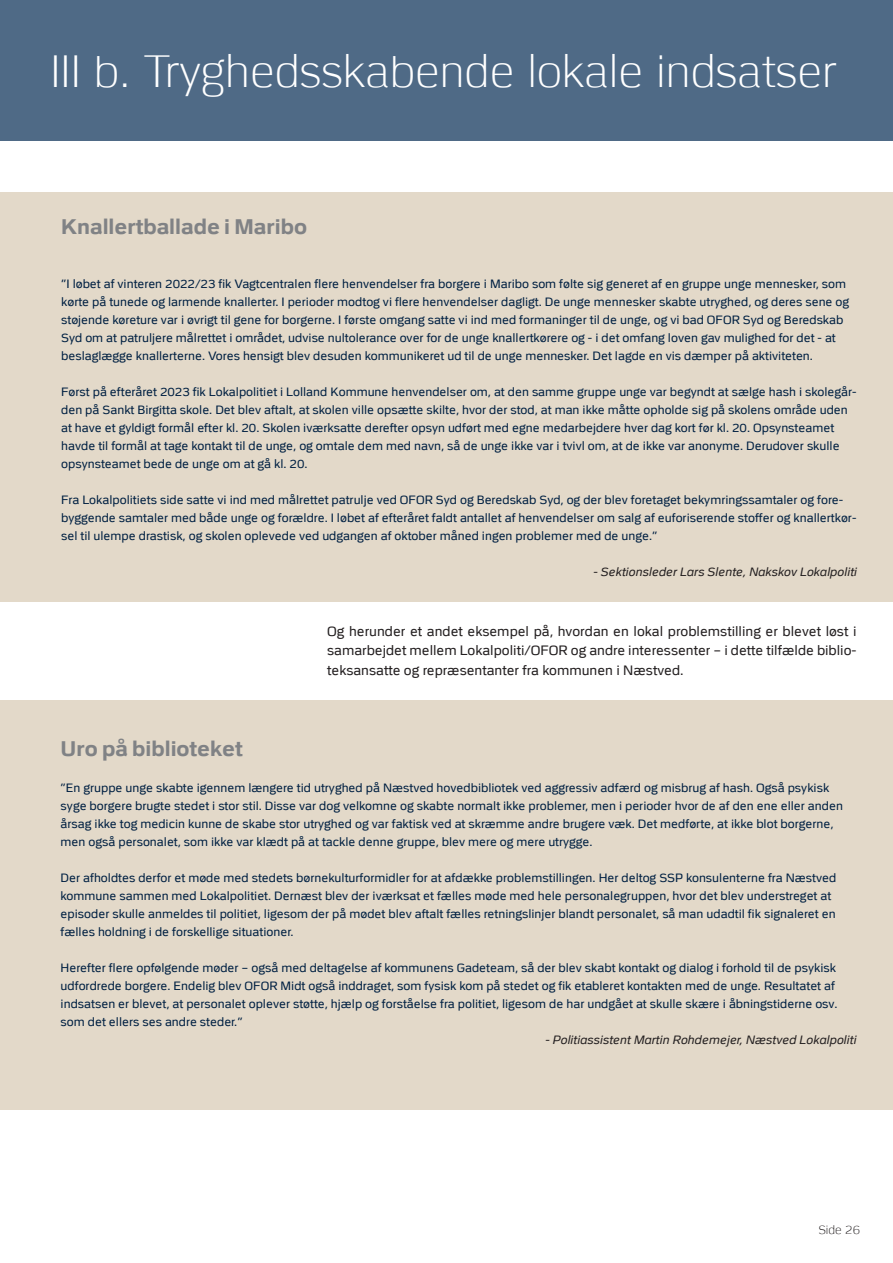
<style>
.page{position:relative;width:893px;height:1263px;background:#fff}
.page>*{position:absolute;margin:0;border:0;box-sizing:border-box;transform-origin:0 0}
.t1{font:300 45px "Politi";color:#fff}
.Note_brødtekst_negativ{font:700 21px "Politi";color:#808285}
.Note_brødtekst{font:700 21px "Politi";color:#808285}
.t2{font:13.5px/19.5px "Politi";color:#231f20;text-align:justify}
.Note_brødtekst-2{font:12px/18px "Politi";color:#002042}
.Note_brødtekst-3{font:italic 12px "Politi";color:#231f20}
.t3{font:300 12px "Politi";color:#231f20}
</style>
<div class="page">
<div style="left:0;top:0;width:893px;height:140px;background:#4f6a86"></div>
<div style="left:0;top:192px;width:893px;height:409px;background:#e3d9c9"></div>
<div style="left:0;top:700px;width:893px;height:410px;background:#e3d9c9"></div>
<p class="t1" style="left:51px;top:47px;width:788px">III b. Tryghedsskabende lokale indsatser</p>
<p class="Note_brødtekst_negativ" style="left:61px;top:215px;width:247px">Knallertballade i Maribo</p>
<p class="Note_brødtekst-2" style="left:61px;top:275px;width:789px">”I løbet af vinteren 2022/23 fik Vagtcentralen flere henvendelser fra borgere i Maribo som følte sig generet af en gruppe unge mennesker, som kørte på tunede og larmende knallerter. I perioder modtog vi flere henvendelser dagligt. De unge mennesker skabte utryghed, og deres sene og støjende køreture var i øvrigt til gene for borgerne. I første omgang satte vi ind med formaninger til de unge, og vi bad OFOR Syd og Beredskab Syd om at patruljere målrettet i området, udvise nultolerance over for de unge knallertkørere og - i det omfang loven gav mulighed for det - at beslaglægge knallerterne. Vores hensigt blev desuden kommunikeret ud til de unge mennesker. Det lagde en vis dæmper på aktiviteten.</p>
<p class="Note_brødtekst-2" style="left:61px;top:383px;width:797px">Først på efteråret 2023 fik Lokalpolitiet i Lolland Kommune henvendelser om, at den samme gruppe unge var begyndt at sælge hash i skolegår&shy;den på Sankt Birgitta skole. Det blev aftalt, at skolen ville opsætte skilte, hvor der stod, at man ikke måtte opholde sig på skolens område uden at have et gyldigt formål efter kl. 20. Skolen iværksatte derefter opsyn udført med egne medarbejdere hver dag kort før kl. 20. Opsynsteamet havde til formål at tage kontakt til de unge, og omtale dem med navn, så de unge ikke var i tvivl om, at de ikke var anonyme. Derudover skulle opsynsteamet bede de unge om at gå kl. 20.</p>
<p class="Note_brødtekst-2" style="left:61px;top:491px;width:797px">Fra Lokalpolitiets side satte vi ind med målrettet patrulje ved OFOR Syd og Beredskab Syd, og der blev foretaget bekymringssamtaler og fore&shy;byggende samtaler med både unge og forældre. I løbet af efteråret faldt antallet af henvendelser om salg af euforiserende stoffer og knallertkør&shy;sel til ulempe drastisk, og skolen oplevede ved udgangen af oktober måned ingen problemer med de unge.”</p>
<p class="Note_brødtekst-3" style="left:593px;top:565px;width:265px">- Sektionsleder Lars Slente, Nakskov Lokalpoliti</p>
<p class="t2" style="left:327px;top:621px;width:531px">Og herunder et andet eksempel på, hvordan en lokal problemstilling er blevet løst i samarbejdet mellem Lokalpoliti/OFOR og andre interessenter – i dette tilfælde biblio&shy;teksansatte og repræsentanter fra kommunen i Næstved.</p>
<p class="Note_brødtekst" style="left:61px;top:737px;width:183px">Uro på biblioteket</p>
<p class="Note_brødtekst-2" style="left:61px;top:779px;width:784px">”En gruppe unge skabte igennem længere tid utryghed på Næstved hovedbibliotek ved aggressiv adfærd og misbrug af hash. Også psykisk syge borgere brugte stedet i stor stil. Disse var dog velkomne og skabte normalt ikke problemer, men i perioder hvor de af den ene eller anden årsag ikke tog medicin kunne de skabe stor utryghed og var faktisk ved at skræmme andre brugere væk. Det medførte, at ikke blot borgerne, men også personalet, som ikke var klædt på at tackle denne gruppe, blev mere og mere utrygge.</p>
<p class="Note_brødtekst-2" style="left:61px;top:869px;width:777px">Der afholdtes derfor et møde med stedets børnekulturformidler for at afdække problemstillingen. Her deltog SSP konsulenterne fra Næstved kommune sammen med Lokalpolitiet. Dernæst blev der iværksat et fælles møde med hele personalegruppen, hvor det blev understreget at episoder skulle anmeldes til politiet, ligesom der på mødet blev aftalt fælles retningslinjer blandt personalet, så man udadtil fik signaleret en fælles holdning i de forskellige situationer.</p>
<p class="Note_brødtekst-2" style="left:61px;top:959px;width:779px">Herefter flere opfølgende møder – også med deltagelse af kommunens Gadeteam, så der blev skabt kontakt og dialog i forhold til de psykisk udfordrede borgere. Endelig blev OFOR Midt også inddraget, som fysisk kom på stedet og fik etableret kontakten med de unge. Resultatet af indsatsen er blevet, at personalet oplever støtte, hjælp og forståelse fra politiet, ligesom de har undgået at skulle skære i åbningstiderne osv. som det ellers ses andre steder.”</p>
<p class="Note_brødtekst-3" style="left:545px;top:1033px;width:313px">- Politiassistent Martin Rohdemejer, Næstved Lokalpoliti</p>
<p class="t3" style="left:819px;top:1223px;width:43px">Side 26</p>
</div>
